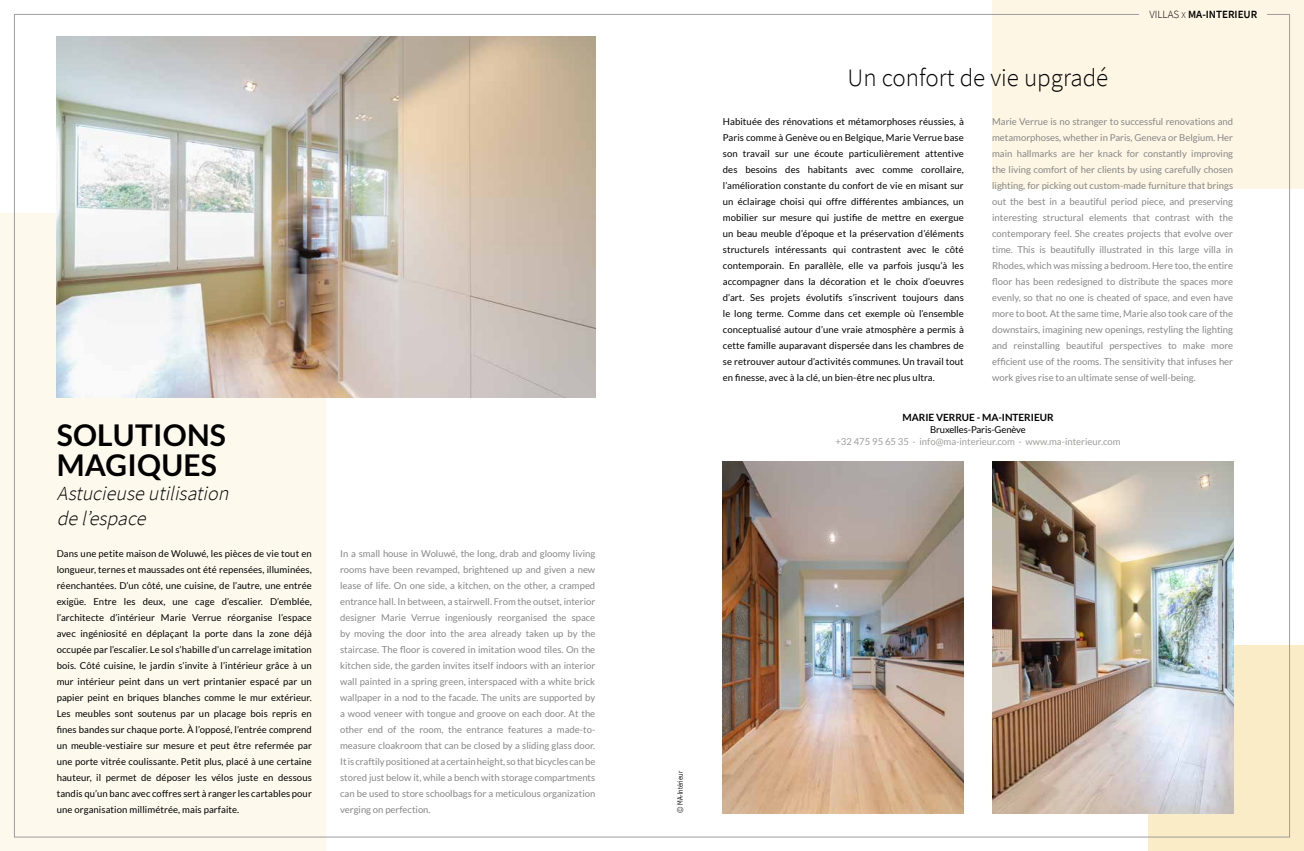
<style>
.page{position:relative;width:1304px;height:851px;background:#fff}
.page>*{position:absolute;margin:0;border:0;box-sizing:border-box;transform-origin:0 0}
.t1{font:700 30px/30px "Lato";letter-spacing:.01em;color:#000}
.t2{font:300 25px "Source Sans Pro";color:#000}
.t3{font:italic 300 20px/25px "Source Sans Pro";color:#000}
.t4{font:600 11px "Source Sans Pro";color:#000}
.t5{font:700 10px "Lato";color:#000}
.t6{font:9.5px/16px "Lato";color:#878787;text-align:justify}
.t7{font:9.5px/16px "Lato";letter-spacing:.01em;color:#000;text-align:justify}
.t8{font:9.5px "Lato";color:#9d9d9c}
.t9{font:9.5px "Lato";letter-spacing:-.01em;color:#000}
.t10{font:300 condensed 8px "Abadi MT Pro";letter-spacing:.01em;color:#000}
.s1{font-weight:300}
.s2{font-weight:300;font-size:9px}
</style>
<div class="page">
<div style="left:0;top:213px;width:326px;height:637px;background:#fef9ed"></div>
<div style="left:992px;top:0;width:312px;height:189px;background:#fdf6e4"></div>
<div style="left:1148px;top:645px;width:156px;height:205px;background:#fbecc8"></div>
<img style="left:57px;top:37px;width:538px;height:360px">
<img style="left:723px;top:461px;width:241px;height:352px">
<img style="left:992px;top:461px;width:241px;height:352px">
<h1 class="t1" style="left:57px;top:419px;width:171px">SOLUTIONS<br>MAGIQUES</h1>
<h3 class="t3" style="left:57px;top:481px;width:178px">Astucieuseutilisation del’espace</h3>
<p class="t7" style="left:57px;top:545px;width:257px">Dans une petite maison de Woluwé, les pièces de vie tout en longueur, ternes et maussades ont été repensées, illuminées, réenchantées. D’un côté, une cuisine, de l’autre, une entrée exigüe. Entre les deux, une cage d’escalier. D’emblée, l’architecte d’intérieur Marie Verrue réorganise l’espace avec ingéniosité en déplaçant la porte dans la zone déjà occupée par l’escalier. Le sol s’habille d’un carrelage imitation bois. Côté cuisine, le jardin s’invite à l’intérieur grâce à un mur intérieur peint dans un vert printanier espacé par un papier peint en briques blanches comme le mur extérieur.<br>Les meubles sont soutenus par un placage bois repris en fines bandes sur chaque porte. À l’opposé, l’entrée comprend un meuble-vestiaire sur mesure et peut être refermée par une porte vitrée coulissante. Petit plus, placé à une certaine hauteur, il permet de déposer les vélos juste en dessous tandis qu’un banc avec coffres sert à ranger les cartables pour une organisation millimétrée, mais parfaite.</p>
<p class="t6" style="left:340px;top:545px;width:257px">In a small house in Woluwé, the long, drab and gloomy living rooms have been revamped, brightened up and given a new lease of life. On one side, a kitchen, on the other, a cramped entrance hall. In between, a stairwell. From the outset, interior designer Marie Verrue ingeniously reorganised the space by moving the door into the area already taken up by the staircase. The floor is covered in imitation wood tiles. On the kitchen side, the garden invites itself indoors with an interior wall painted in a spring green, interspaced with a white brick wallpaper in a nod to the facade. The units are supported by a wood veneer with tongue and groove on each door. At the other end of the room, the entrance features a made-to&shy;measure cloakroom that can be closed by a sliding glass door.<br>It is craftily positioned at a certain height, so that bicycles can be stored just below it, while a bench with storage compartments can be used to store schoolbags for a meticulous organization verging on perfection.</p>
<h2 class="t2" style="left:848px;top:63px;width:262px">Un confort de vie upgradé</h2>
<p class="t4" style="left:1149px;top:7px;width:110px"><span class="s1">VILLAS</span> <span class="s2">X</span> MA-INTERIEUR</p>
<p class="t7" style="left:723px;top:113px;width:242px">Habituée des rénovations et métamorphoses réussies, à Paris comme à Genève ou en Belgique, Marie Verrue base son travail sur une écoute particulièrement attentive des besoins des habitants avec comme corollaire, l’amélioration constante du confort de vie en misant sur un éclairage choisi qui offre différentes ambiances, un mobilier sur mesure qui justifie de mettre en exergue un beau meuble d’époque et la préservation d’éléments structurels intéressants qui contrastent avec le côté contemporain. En parallèle, elle va parfois jusqu’à les accompagner dans la décoration et le choix d’oeuvres d’art. Ses projets évolutifs s’inscrivent toujours dans le long terme. Comme dans cet exemple où l’ensemble conceptualisé autour d’une vraie atmosphère a permis à cette famille auparavant dispersée dans les chambres de se retrouver autour d’activités communes. Un travail tout en finesse, avec à la clé, un bien-être nec plus ultra.</p>
<p class="t6" style="left:992px;top:113px;width:242px">Marie Verrue is no stranger to successful renovations and metamorphoses, whether in Paris, Geneva or Belgium. Her main hallmarks are her knack for constantly improving the living comfort of her clients by using carefully chosen lighting, for picking out custom-made furniture that brings out the best in a beautiful period piece, and preserving interesting structural elements that contrast with the contemporary feel. She creates projects that evolve over time. This is beautifully illustrated in this large villa in Rhodes, which was missing a bedroom. Here too, the entire floor has been redesigned to distribute the spaces more evenly, so that no one is cheated of space, and even have more to boot. At the same time, Marie also took care of the downstairs, imagining new openings, restyling the lighting and reinstalling beautiful perspectives to make more efficient use of the rooms. The sensitivity that infuses her work gives rise to an ultimate sense of well-being.</p>
<p class="t5" style="left:902px;top:411px;width:153px">MARIE VERRUE - MA-INTERIEUR</p>
<p class="t9" style="left:930px;top:424px;width:97px">Bruxelles-Paris-Genève</p>
<p class="t8" style="left:835px;top:436px;width:287px">+32 475 95 65 35 - info@ma-interieur.com - www.ma-interieur.com</p>
<p class="t10" style="left:676px;top:813px;width:44px;rotate:-90deg">© MA-Intérieur</p>
</div>
